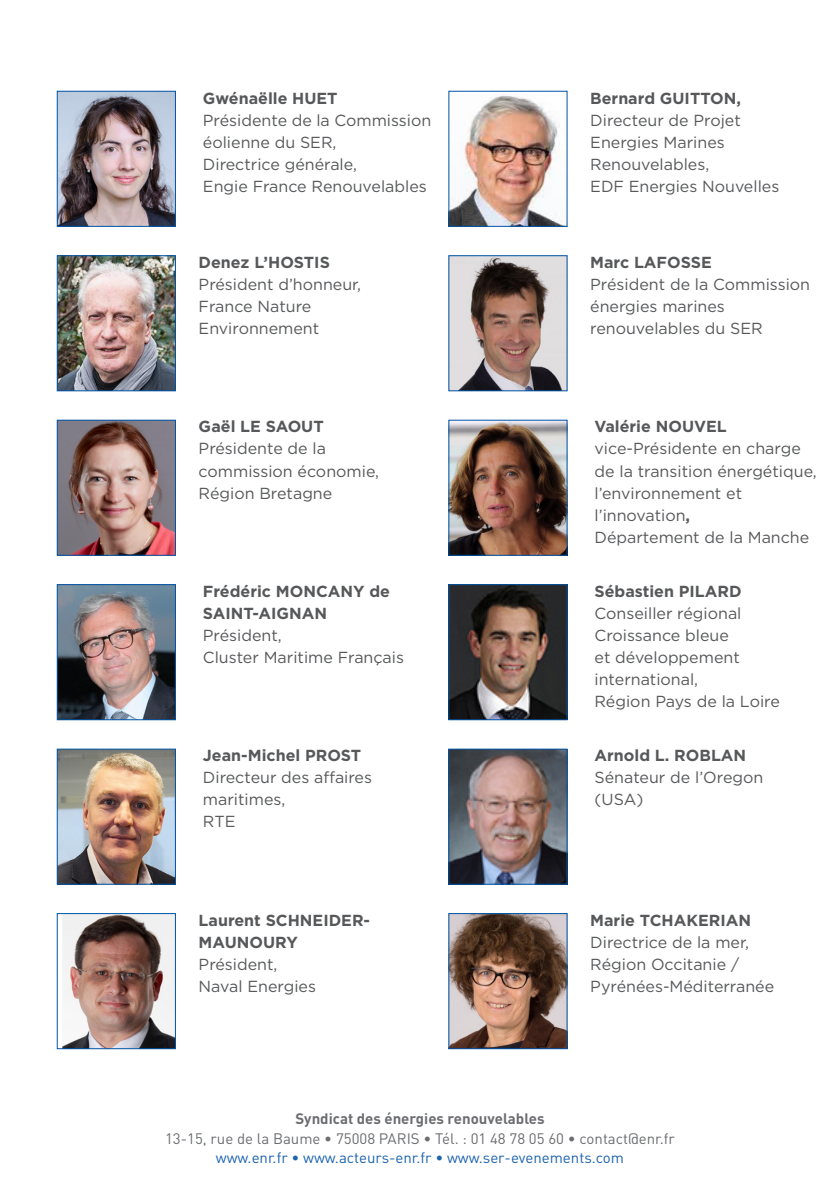
<style>
.page{position:relative;width:840px;height:1191px;background:#fff}
.page>*{position:absolute;margin:0;border:0;box-sizing:border-box;transform-origin:0 0}
.t1{font:16px/22px "Gotham";color:#57585a}
.t2{font:700 16px/22px "Gotham";color:#57585a}
.t3{font:15px "DIN Pro";color:#6c6d70}
.t4{font:15px "DIN Pro";color:#1c63ae}
.t5{font:700 15px "DIN Pro";color:#6c6d70}
.s1{font-weight:700}
</style>
<div class="page">
<img style="left:450px;top:95px;width:112px;height:130px">
<img style="left:59px;top:93px;width:115px;height:132px">
<div style="left:57px;top:91px;width:119px;height:136px;border:1px solid #0154a6"></div>
<img style="left:59px;top:586px;width:115px;height:132px">
<div style="left:57px;top:584px;width:119px;height:136px;border:1px solid #0154a6"></div>
<img style="left:59px;top:257px;width:115px;height:132px">
<div style="left:57px;top:255px;width:119px;height:136px;border:1px solid #0154a6"></div>
<img style="left:450px;top:915px;width:115px;height:132px">
<div style="left:448px;top:913px;width:119px;height:136px;border:1px solid #0154a6"></div>
<img style="left:450px;top:257px;width:115px;height:132px">
<div style="left:448px;top:255px;width:119px;height:136px;border:1px solid #0154a6"></div>
<img style="left:450px;top:750px;width:115px;height:132px">
<div style="left:448px;top:748px;width:119px;height:136px;border:1px solid #0154a6"></div>
<img style="left:62px;top:915px;width:112px;height:132px">
<div style="left:57px;top:913px;width:119px;height:136px;border:1px solid #0154a6"></div>
<img style="left:450px;top:586px;width:115px;height:132px">
<div style="left:448px;top:584px;width:119px;height:136px;border:1px solid #0154a6"></div>
<img style="left:59px;top:750px;width:115px;height:132px">
<div style="left:57px;top:748px;width:119px;height:136px;border:1px solid #0154a6"></div>
<img style="left:59px;top:422px;width:115px;height:132px">
<div style="left:57px;top:420px;width:119px;height:136px;border:1px solid #0154a6"></div>
<img style="left:450px;top:422px;width:115px;height:132px">
<p class="t2" style="left:203px;top:87px;width:136px">Gwénaëlle HUET</p>
<p class="t1" style="left:203px;top:109px;width:230px">Présidente de la Commission éolienne du SER,</p>
<p class="t1" style="left:203px;top:153px;width:155px">Directrice générale,</p>
<p class="t1" style="left:203px;top:175px;width:225px">Engie France Renouvelables</p>
<p class="t2" style="left:198px;top:251px;width:133px">Denez L’HOSTIS</p>
<p class="t1" style="left:198px;top:273px;width:164px">Président d’honneur,<br>France Nature<br>Environnement</p>
<p class="t2" style="left:198px;top:416px;width:127px">Gaël LE SAOUT</p>
<p class="t1" style="left:198px;top:437px;width:182px">Présidente de la commission économie,<br>Région Bretagne</p>
<p class="t2" style="left:203px;top:580px;width:188px">Frédéric MONCANY de<br>SAINT-AIGNAN</p>
<p class="t1" style="left:203px;top:624px;width:80px">Président,</p>
<p class="t1" style="left:203px;top:646px;width:202px">Cluster Maritime Français</p>
<p class="t1" style="left:203px;top:744px;width:170px"><span class="s1">Jean-Michel PROST<br></span>Directeur des affaires maritimes,</p>
<p class="t1" style="left:203px;top:810px;width:34px">RTE</p>
<p class="t2" style="left:198px;top:909px;width:173px">Laurent SCHNEIDER-<br>MAUNOURY</p>
<p class="t1" style="left:198px;top:953px;width:80px">Président,</p>
<p class="t1" style="left:198px;top:975px;width:119px">Naval Energies</p>
<p class="t1" style="left:590px;top:87px;width:152px"><span class="s1">Bernard GUITTON,<br></span>Directeur de Projet<br>Energies Marines<br>Renouvelables,</p>
<p class="t1" style="left:590px;top:175px;width:190px">EDF Energies Nouvelles</p>
<p class="t2" style="left:590px;top:251px;width:123px">Marc LAFOSSE</p>
<p class="t1" style="left:590px;top:273px;width:221px">Président de la Commission énergies marines renouvelables du SER</p>
<p class="t2" style="left:594px;top:416px;width:134px">Valérie NOUVEL</p>
<p class="t1" style="left:594px;top:437px;width:224px">vice-Présidente en charge de la transition énergétique, l’environnement et l’innovation<span class="s1">,</span></p>
<p class="t1" style="left:594px;top:525px;width:216px">Département de la Manche</p>
<p class="t2" style="left:594px;top:580px;width:148px">Sébastien PILARD</p>
<p class="t1" style="left:594px;top:602px;width:148px">Conseiller régional<br>Croissance bleue et développement international,</p>
<p class="t1" style="left:594px;top:690px;width:187px">Région Pays de la Loire</p>
<p class="t1" style="left:594px;top:744px;width:170px"><span class="s1">Arnold L. ROBLAN<br></span>Sénateur de l’Oregon (USA)</p>
<p class="t1" style="left:590px;top:909px;width:185px"><span class="s1">Marie TCHAKERIAN<br></span>Directrice de la mer,<br>Région Occitanie /<br>Pyrénées-Méditerranée</p>
<p class="t5" style="left:295px;top:1108px;width:250px">Syndicat des énergies renouvelables</p>
<p class="t3" style="left:165px;top:1128px;width:511px">13-15, rue de la Baume • 75008 PARIS • Tél. : 01 48 78 05 60 • contact@enr.fr</p>
<p class="t4" style="left:216px;top:1147px;width:409px">www.enr.fr • www.acteurs-enr.fr • www.ser-evenements.com</p>
</div>
